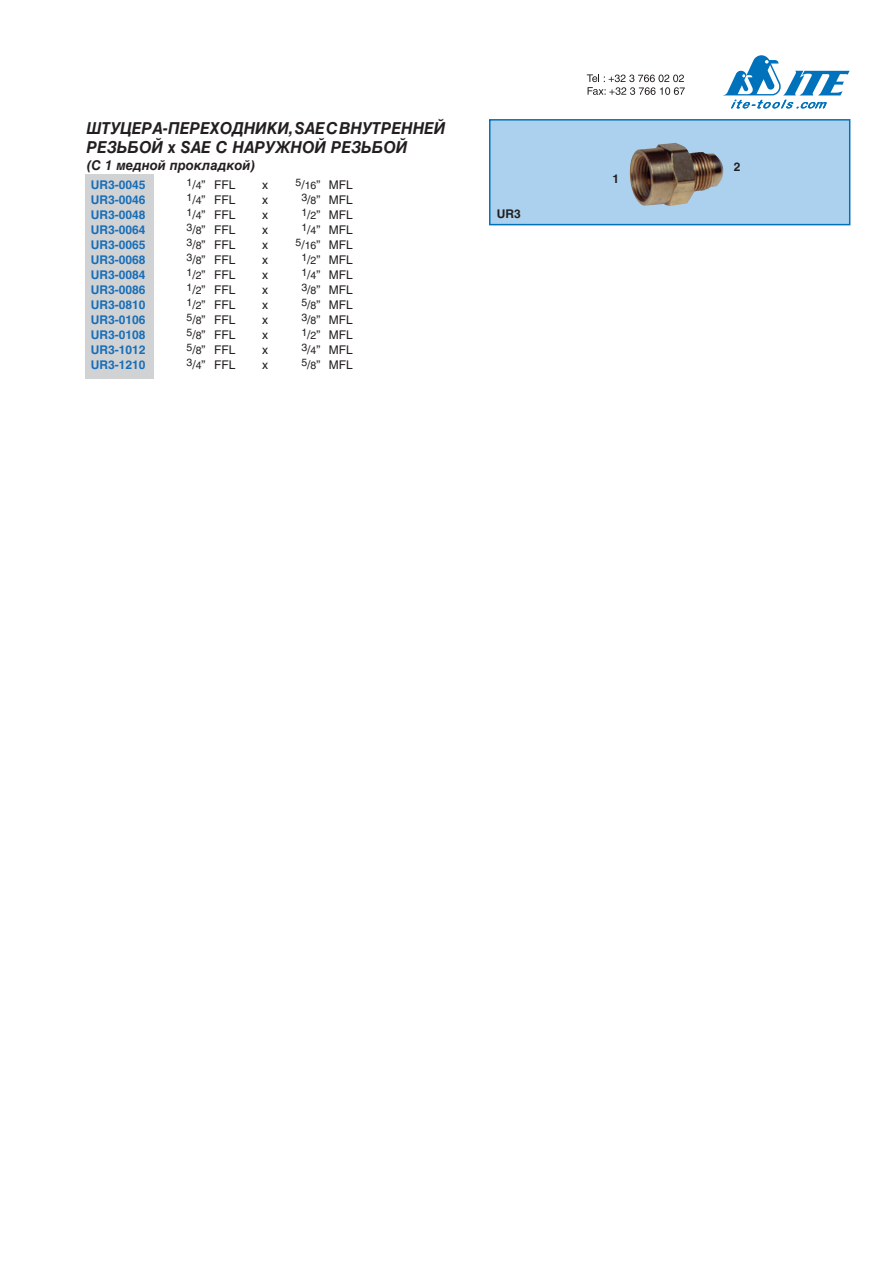
<style>
.page{position:relative;width:893px;height:1263px;background:#fff}
.page>*{position:absolute;margin:0;border:0;box-sizing:border-box;transform-origin:0 0}
.t1{font:16.5px/19.8px "Helvetica Cyr Bold Inclined";color:#231f20}
.t2{font:13.5px "Helvetica Cyr Bold Inclined";color:#231f20}
.t3{font:12px "Helvetica";color:#231f20}
.t4{font:700 12px "Helvetica Cyr";color:#176eb8}
.t5{font:700 12px "Helvetica";color:#231f20}
.s1{font-size:10.5px}
</style>
<div class="page">
<svg style="left:587px;top:74px;width:97px;height:21px"></svg>
<svg style="left:723px;top:55px;width:127px;height:53px"></svg>
<div style="left:490px;top:120px;width:360px;height:105px;background:#acd1ee"></div>
<img style="left:629px;top:143px;width:95px;height:63px">
<div style="left:489px;top:119px;width:361px;height:106px;border:2px solid #0072bc"></div>
<div style="left:85px;top:174px;width:68px;height:204px;background:#d1d2d4"></div>
<h1 class="t1" style="left:87px;top:118px;width:360px">ШТУЦЕРА-ПЕРЕХОДНИКИ,SAECВНУТРЕННЕЙ<br>РЕЗЬБОЙ х SAE C НАРУЖНОЙ РЕЗЬБОЙ</h1>
<p class="t2" style="left:87px;top:157px;width:171px">(С 1 медной прокладкой)</p>
<p class="t4" style="left:91px;top:178px;width:56px">UR3-0045</p>
<p class="t3" style="left:187px;top:178px;width:50px"><sup>1</sup>/<span class="s1">4</span>” FFL</p>
<p class="t3" style="left:262px;top:178px;width:7px">x</p>
<p class="t3" style="left:296px;top:178px;width:59px"><sup>5</sup>/<span class="s1">16</span>” MFL</p>
<p class="t4" style="left:91px;top:193px;width:56px">UR3-0046</p>
<p class="t3" style="left:187px;top:193px;width:50px"><sup>1</sup>/<span class="s1">4</span>” FFL</p>
<p class="t3" style="left:262px;top:193px;width:7px">x</p>
<p class="t3" style="left:301px;top:193px;width:53px"><sup>3</sup>/<span class="s1">8</span>” MFL</p>
<p class="t4" style="left:91px;top:208px;width:56px">UR3-0048</p>
<p class="t3" style="left:187px;top:208px;width:50px"><sup>1</sup>/<span class="s1">4</span>” FFL</p>
<p class="t3" style="left:262px;top:208px;width:7px">x</p>
<p class="t3" style="left:301px;top:208px;width:53px"><sup>1</sup>/<span class="s1">2</span>” MFL</p>
<p class="t4" style="left:91px;top:223px;width:56px">UR3-0064</p>
<p class="t3" style="left:187px;top:223px;width:50px"><sup>3</sup>/<span class="s1">8</span>” FFL</p>
<p class="t3" style="left:262px;top:223px;width:7px">x</p>
<p class="t3" style="left:301px;top:223px;width:53px"><sup>1</sup>/<span class="s1">4</span>” MFL</p>
<p class="t4" style="left:91px;top:238px;width:56px">UR3-0065</p>
<p class="t3" style="left:187px;top:238px;width:50px"><sup>3</sup>/<span class="s1">8</span>” FFL</p>
<p class="t3" style="left:262px;top:238px;width:7px">x</p>
<p class="t3" style="left:296px;top:238px;width:59px"><sup>5</sup>/<span class="s1">16</span>” MFL</p>
<p class="t4" style="left:91px;top:253px;width:56px">UR3-0068</p>
<p class="t3" style="left:187px;top:253px;width:50px"><sup>3</sup>/<span class="s1">8</span>” FFL</p>
<p class="t3" style="left:262px;top:253px;width:7px">x</p>
<p class="t3" style="left:301px;top:253px;width:53px"><sup>1</sup>/<span class="s1">2</span>” MFL</p>
<p class="t4" style="left:91px;top:268px;width:56px">UR3-0084</p>
<p class="t3" style="left:187px;top:268px;width:50px"><sup>1</sup>/<span class="s1">2</span>” FFL</p>
<p class="t3" style="left:262px;top:268px;width:7px">x</p>
<p class="t3" style="left:301px;top:268px;width:53px"><sup>1</sup>/<span class="s1">4</span>” MFL</p>
<p class="t4" style="left:91px;top:283px;width:56px">UR3-0086</p>
<p class="t3" style="left:187px;top:283px;width:50px"><sup>1</sup>/<span class="s1">2</span>” FFL</p>
<p class="t3" style="left:262px;top:283px;width:7px">x</p>
<p class="t3" style="left:301px;top:283px;width:53px"><sup>3</sup>/<span class="s1">8</span>” MFL</p>
<p class="t4" style="left:91px;top:298px;width:56px">UR3-0810</p>
<p class="t3" style="left:187px;top:298px;width:50px"><sup>1</sup>/<span class="s1">2</span>” FFL</p>
<p class="t3" style="left:262px;top:298px;width:7px">x</p>
<p class="t3" style="left:301px;top:298px;width:53px"><sup>5</sup>/<span class="s1">8</span>” MFL</p>
<p class="t4" style="left:91px;top:313px;width:56px">UR3-0106</p>
<p class="t3" style="left:187px;top:313px;width:50px"><sup>5</sup>/<span class="s1">8</span>” FFL</p>
<p class="t3" style="left:262px;top:313px;width:7px">x</p>
<p class="t3" style="left:301px;top:313px;width:53px"><sup>3</sup>/<span class="s1">8</span>” MFL</p>
<p class="t4" style="left:91px;top:328px;width:56px">UR3-0108</p>
<p class="t3" style="left:187px;top:328px;width:50px"><sup>5</sup>/<span class="s1">8</span>” FFL</p>
<p class="t3" style="left:262px;top:328px;width:7px">x</p>
<p class="t3" style="left:301px;top:328px;width:53px"><sup>1</sup>/<span class="s1">2</span>” MFL</p>
<p class="t4" style="left:91px;top:343px;width:56px">UR3-1012</p>
<p class="t3" style="left:187px;top:343px;width:50px"><sup>5</sup>/<span class="s1">8</span>” FFL</p>
<p class="t3" style="left:262px;top:343px;width:7px">x</p>
<p class="t3" style="left:301px;top:343px;width:53px"><sup>3</sup>/<span class="s1">4</span>” MFL</p>
<p class="t4" style="left:91px;top:358px;width:56px">UR3-1210</p>
<p class="t3" style="left:187px;top:358px;width:50px"><sup>3</sup>/<span class="s1">4</span>” FFL</p>
<p class="t3" style="left:262px;top:358px;width:7px">x</p>
<p class="t3" style="left:301px;top:358px;width:53px"><sup>5</sup>/<span class="s1">8</span>” MFL</p>
<p class="t5" style="left:497px;top:206px;width:25px">UR3</p>
<p class="t5" style="left:613px;top:171px;width:8px">1</p>
<p class="t5" style="left:734px;top:159px;width:8px">2</p>
</div>
